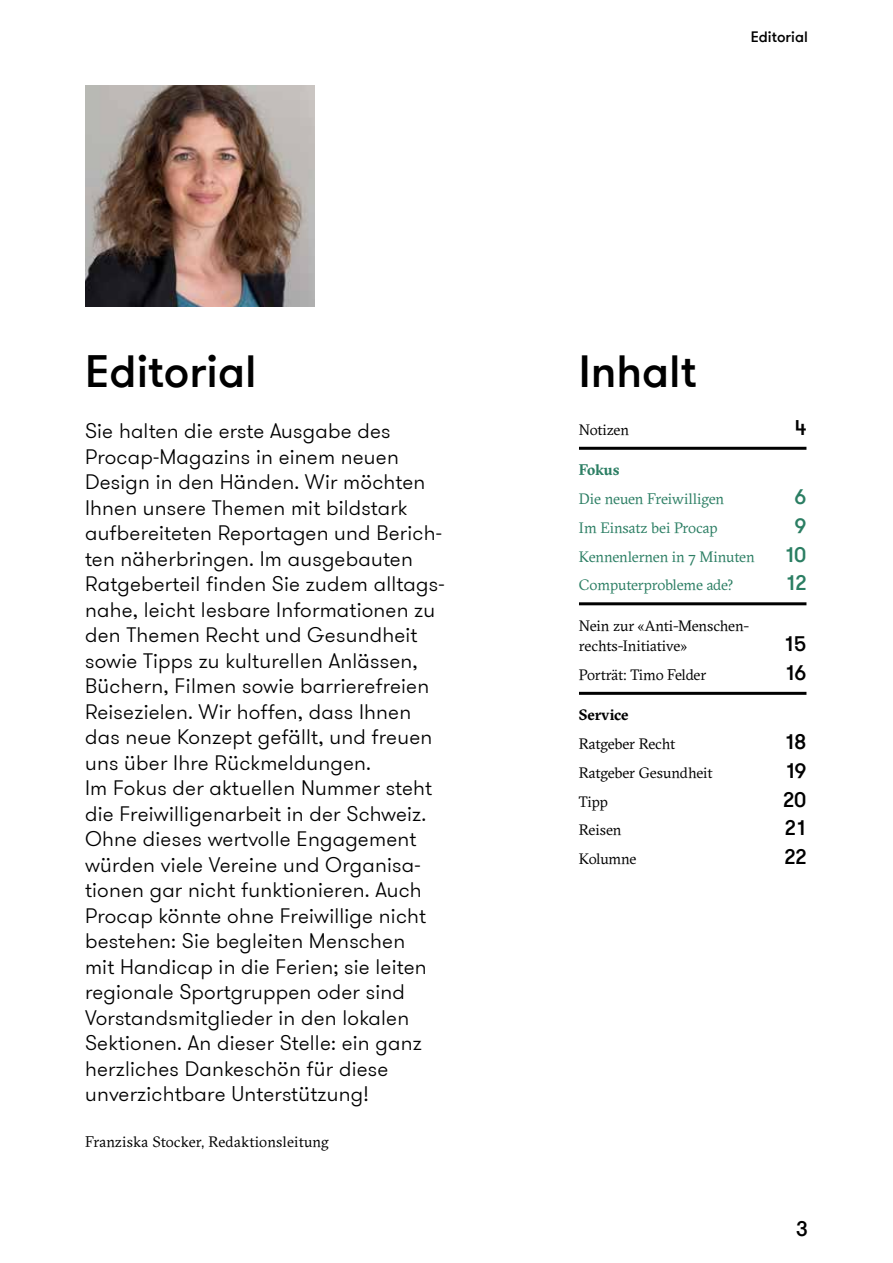
<style>
.page{position:relative;width:893px;height:1263px;background:#fff}
.page>*{position:absolute;margin:0;border:0;box-sizing:border-box;transform-origin:0 0}
.t1{font:500 45px "GT Walsheim Pro";color:#000}
.t2{font:300 21px/25.5px "GT Walsheim Pro";letter-spacing:.01em;color:#000}
.t3{font:500 21px "GT Walsheim Pro";letter-spacing:.02em;color:#000}
.t4{font:500 21px "GT Walsheim Pro";color:#2b7e63}
.t5{font:15px/20.2px "GT Sectra";letter-spacing:-.01em;color:#000}
.t6{font:15px "GT Sectra";letter-spacing:-.01em;color:#2b7e63}
.t7{font:15px "GT Sectra";letter-spacing:.01em;color:#000}
.t8{font:500 15px "GT Walsheim Pro";color:#000}
.t9{font:700 15px "GT Sectra";letter-spacing:-.005em;color:#000}
.t10{font:700 15px "GT Sectra";letter-spacing:-.015em;color:#2b7e63}
</style>
<div class="page">
<img style="left:85px;top:85px;width:229px;height:221px">
<hr style="left:579px;top:447px;width:227px;height:3px;background:#000">
<hr style="left:579px;top:602px;width:227px;height:3px;background:#000">
<hr style="left:579px;top:692px;width:227px;height:3px;background:#000">
<p class="t8" style="left:751px;top:27px;width:59px">Editorial</p>
<h1 class="t1" style="left:85px;top:343px;width:173px">Editorial</h1>
<h1 class="t1" style="left:579px;top:343px;width:119px">Inhalt</h1>
<p class="t2" style="left:85px;top:419px;width:361px">Sie halten die erste Ausgabe des Procap-Magazins in einem neuen Design in den Händen. Wir möchten Ihnen unsere Themen mit bildstark aufbereiteten Reportagen und Berich&shy;ten näherbringen. Im ausgebauten Ratgeberteil finden Sie zudem alltags&shy;nahe, leicht lesbare Informationen zu den Themen Recht und Gesundheit sowie Tipps zu kulturellen Anlässen, Büchern, Filmen sowie barrierefreien Reisezielen. Wir hoffen, dass Ihnen das neue Konzept gefällt, und freuen uns über Ihre Rückmeldungen.<br>Im Fokus der aktuellen Nummer steht die Freiwilligenarbeit in der Schweiz.<br>Ohne dieses wertvolle Engagement würden viele Vereine und Organisa&shy;tionen gar nicht funktionieren. Auch Procap könnte ohne Freiwillige nicht bestehen: Sie begleiten Menschen<br>mit Handicap in die Ferien; sie leiten regionale Sportgruppen oder sind Vorstandsmitglieder in den lokalen Sektionen. An dieser Stelle: ein ganz herzliches Dankeschön für diese unverzichtbare Unterstützung!</p>
<p class="t7" style="left:85px;top:1133px;width:245px">Franziska Stocker, Redaktionsleitung</p>
<p class="t5" style="left:579px;top:419px;width:52px">Notizen</p>
<p class="t3" style="left:795px;top:414px;width:13px">4</p>
<p class="t10" style="left:579px;top:460px;width:42px">Fokus</p>
<p class="t6" style="left:579px;top:490px;width:147px">Die neuen Freiwilligen</p>
<p class="t4" style="left:794px;top:483px;width:13px">6</p>
<p class="t6" style="left:579px;top:518px;width:140px">Im Einsatz bei Procap</p>
<p class="t4" style="left:794px;top:512px;width:13px">9</p>
<p class="t6" style="left:579px;top:547px;width:177px">Kennenlernen in 7 Minuten</p>
<p class="t4" style="left:786px;top:541px;width:22px">10</p>
<p class="t6" style="left:579px;top:576px;width:156px">Computerprobleme ade?</p>
<p class="t4" style="left:787px;top:570px;width:21px">12</p>
<p class="t5" style="left:579px;top:615px;width:172px">Nein zur «Anti-Menschen&shy;rechts-Initiative»</p>
<p class="t3" style="left:786px;top:630px;width:22px">15</p>
<p class="t5" style="left:579px;top:664px;width:129px">Porträt: Timo Felder</p>
<p class="t3" style="left:786px;top:659px;width:22px">16</p>
<p class="t9" style="left:579px;top:705px;width:51px">Service</p>
<p class="t5" style="left:579px;top:734px;width:98px">Ratgeber Recht</p>
<p class="t3" style="left:786px;top:729px;width:22px">18</p>
<p class="t5" style="left:579px;top:762px;width:135px">Ratgeber Gesundheit</p>
<p class="t3" style="left:787px;top:757px;width:21px">19</p>
<p class="t5" style="left:579px;top:791px;width:30px">Tipp</p>
<p class="t3" style="left:783px;top:786px;width:25px">20</p>
<p class="t5" style="left:579px;top:820px;width:44px">Reisen</p>
<p class="t3" style="left:785px;top:815px;width:22px">21</p>
<p class="t5" style="left:579px;top:849px;width:59px">Kolumne</p>
<p class="t3" style="left:784px;top:844px;width:24px">22</p>
<p class="t3" style="left:796px;top:1216px;width:13px">3</p>
</div>
